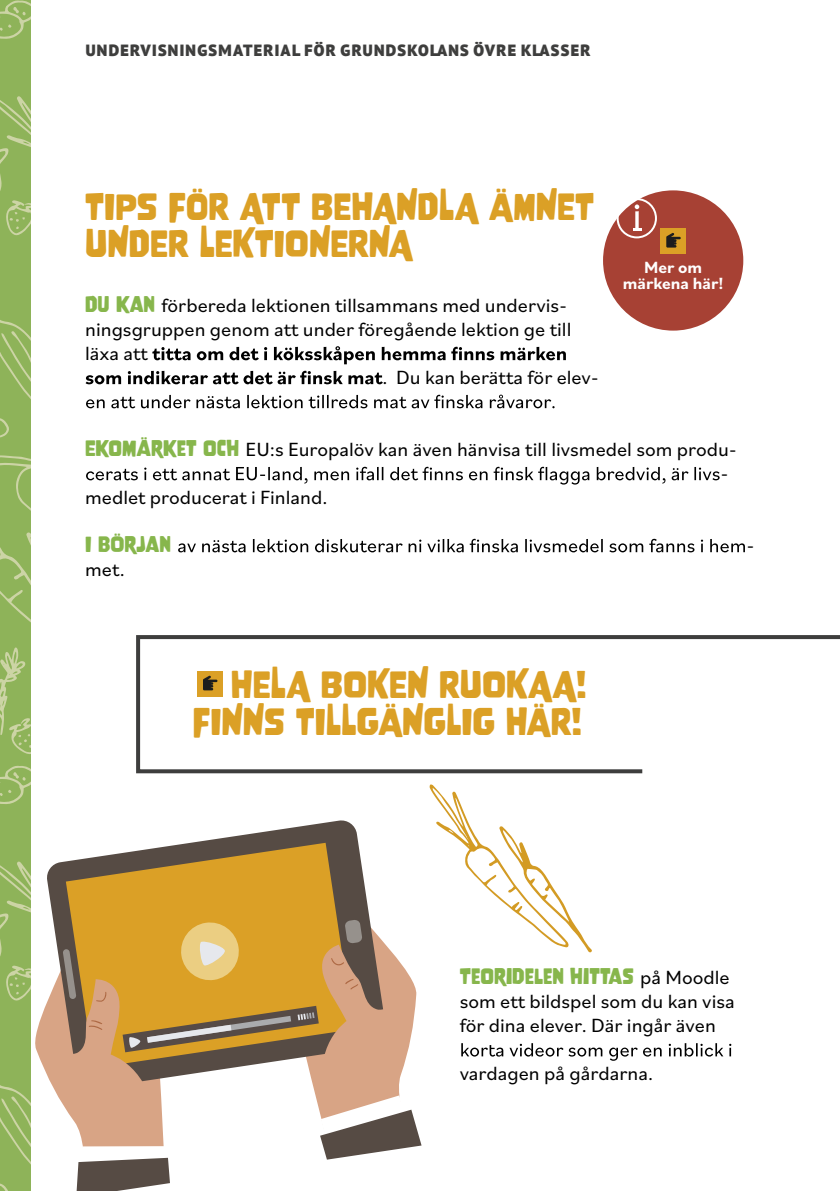
<style>
.page{position:relative;width:840px;height:1191px;background:#fff}
.page>*{position:absolute;margin:0;border:0;box-sizing:border-box;transform-origin:0 0}
.t1{font:34px/36.6px "Nove";color:#dba026}
.t2{font:20px/24px "Bilo";color:#000}
.t3{font:20px "Nove";color:#87b64c}
.t4{font:700 17px/16px "Bilo";color:#fff;text-align:center}
.t5{font:900 16.2px "PT Sans Pro";letter-spacing:.08em;color:#3e3e3d}
.s1{font-family:"Nove";color:#87b64c}
.s2{font-family:"Bilo";color:#000}
</style>
<div class="page">
<div style="left:0;top:0;width:30px;height:1191px;background:#8eb359"></div>
<svg style="left:0;top:96px;width:30px;height:140px"></svg>
<svg style="left:0;top:0;width:30px;height:39px"></svg>
<svg style="left:0;top:765px;width:30px;height:39px"></svg>
<svg style="left:0;top:320px;width:30px;height:434px"></svg>
<svg style="left:152px;top:346px;width:413px;height:18px"></svg>
<svg style="left:86px;top:371px;width:296px;height:13px"></svg>
<svg style="left:86px;top:395px;width:468px;height:13px"></svg>
<svg style="left:86px;top:467px;width:633px;height:17px"></svg>
<svg style="left:178px;top:539px;width:566px;height:13px"></svg>
<svg style="left:196px;top:820px;width:165px;height:39px;fill:#5a4f49"></svg>
<svg style="left:82px;top:842px;width:271px;height:17px;fill:#564b44"></svg>
<svg style="left:0;top:859px;width:421px;height:332px"></svg>
<svg style="left:136px;top:635px;width:703px;height:139px"></svg>
<div style="left:602px;top:190px;width:140px;height:140px;background:#a74134;border-radius:50%"></div>
<div style="left:616px;top:198px;width:40px;height:40px;border:2px solid #fff;border-radius:50%"></div>
<svg style="left:633px;top:204px;width:8px;height:27px"></svg>
<div style="left:660px;top:228px;width:25px;height:25px;background:#dba026"></div>
<svg style="left:666px;top:233px;width:14px;height:14px"></svg>
<svg style="left:429px;top:784px;width:162px;height:168px"></svg>
<svg style="left:461px;top:1043px;width:270px;height:17px"></svg>
<p class="t5" style="left:86px;top:40px;width:506px">UNDERVISNINGSMATERIAL FÖR GRUNDSKOLANS ÖVRE KLASSER</p>
<h1 class="t1" style="left:85px;top:189px;width:510px">TIPS FÖR ATT BEHANDLA ÄMNET<br>UNDER LEKTIONERNA</h1>
<p class="t2" style="left:85px;top:292px;width:483px"><span class="s1">DU KAN</span> förbereda lektionen tillsammans med undervis-</p>
<p class="t2" style="left:85px;top:316px;width:487px">ningsgruppen genom att under föregående lektion ge till</p>
<p class="t2" style="left:85px;top:340px;width:64px">läxa att</p>
<p class="t2" style="left:382px;top:364px;width:218px">. Du kan berätta för elev-</p>
<p class="t4" style="left:622px;top:259px;width:102px">Mer om märkena här!</p>
<p class="t2" style="left:85px;top:436px;width:653px"><span class="s1">EKOMÄRKET OCH</span> EU:s Europalöv kan även hänvisa till livsmedel som produ-</p>
<p class="t2" style="left:720px;top:460px;width:10px">-</p>
<p class="t2" style="left:85px;top:484px;width:244px">medlet producerat i Finland.</p>
<p class="t3" style="left:85px;top:532px;width:87px">I BÖRJAN</p>
<p class="t2" style="left:85px;top:556px;width:41px">met.</p>
<p class="t2" style="left:746px;top:532px;width:10px">-</p>
<h1 class="t1" style="left:193px;top:667px;width:394px;text-align:right">HELA BOKEN RUOKAA!<br>FINNS TILLGÄNGLIG HÄR!</h1>
<p class="t3" style="left:459px;top:964px;width:271px">TEORIDELEN HITTAS <span class="s2">på Moodle</span></p>
<p class="t2" style="left:459px;top:988px;width:276px">som ett bildspel som du kan visa för dina elever. Där ingår även</p>
<p class="t2" style="left:459px;top:1060px;width:195px">vardagen på gårdarna.</p>
</div>
